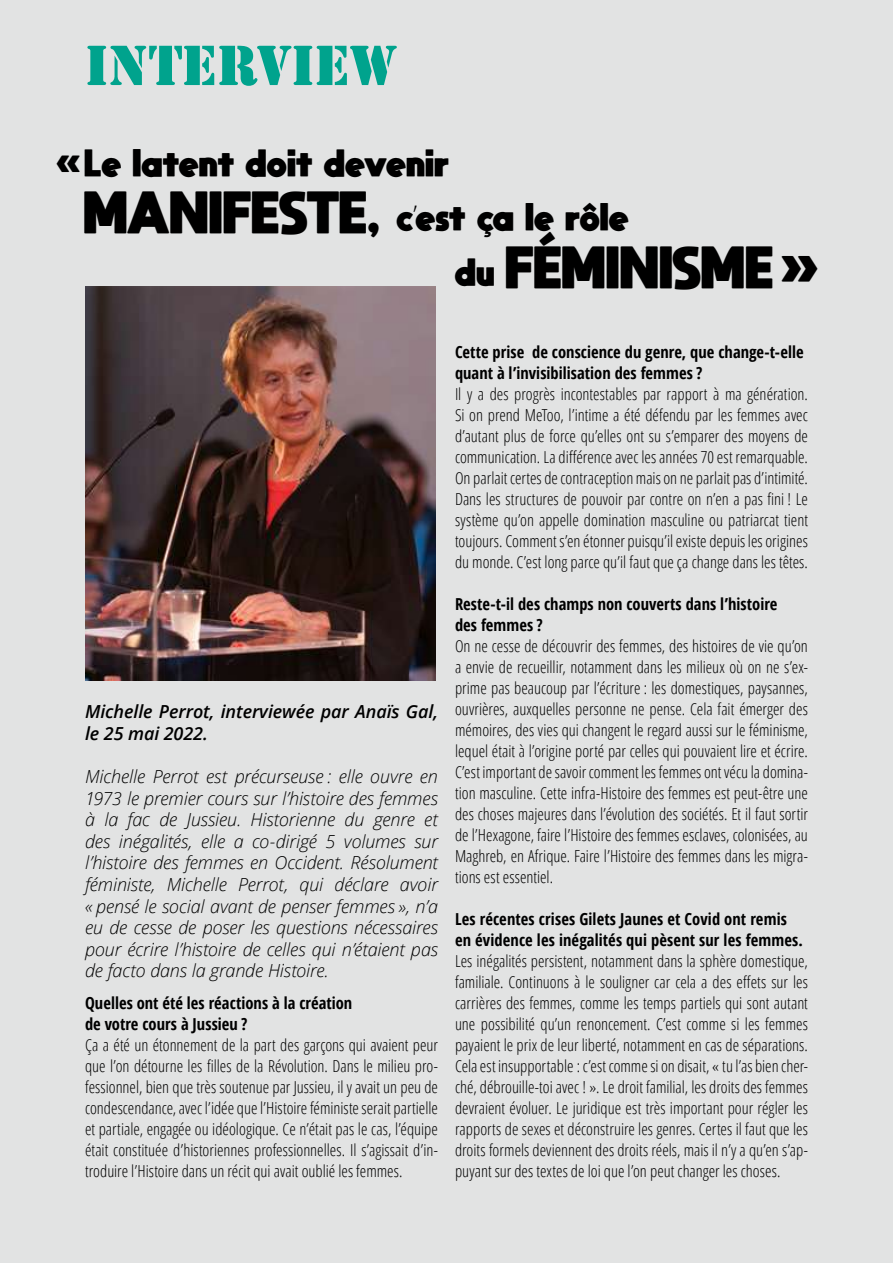
<style>
.page{position:relative;width:893px;height:1263px;background:#e2e3e3}
.page>*{position:absolute;margin:0;border:0;box-sizing:border-box;transform-origin:0 0}
.t1{font:52.5px "Stencil Std";color:#00a38d}
.t2{font:800 42px "moon get";letter-spacing:.015em;color:#000}
.t3{font:800 27px/54px "moon get";letter-spacing:.005em;color:#000}
.t4{font:italic 300 18px/21.6px "Open Sans";letter-spacing:-.01em;color:#000;text-align:justify}
.t5{font:italic 600 18px/21.6px "Open Sans";letter-spacing:-.005em;color:#000}
.t6{font:300 16.5px/21px "Open Sans Condensed";color:#000;text-align:justify}
.t7{font:700 16.5px/21px "Open Sans Condensed";letter-spacing:.005em;color:#000}
.s1{font-size:42px}
.s2{font-size:36px}
.s3{font-family:"Open Sans Condensed";font-weight:300}
.s4{font-size:27px}
</style>
<div class="page">
<img style="left:85px;top:287px;width:351px;height:393px">
<h1 class="t1" style="left:85px;top:32px;width:314px">INTERVIEW</h1>
<h3 class="t3" style="left:85px;top:135px;width:546px;text-indent:-30px">«Le latent doit devenir<br><span class="s1">MANIFESTE</span><span class="s2">,</span> c<span class="s3">’</span>est ça le rôle</h3>
<h2 class="t2" style="left:455px;top:240px;width:367px"><span class="s4">du</span> FÉMINISME»</h2>
<p class="t5" style="left:85px;top:700px;width:354px">Michelle Perrot, interviewée par Anaïs Gal, le 25 mai 2022.</p>
<p class="t4" style="left:85px;top:765px;width:354px">Michelle Perrot est précurseuse : elle ouvre en 1973 le premier cours sur l’histoire des femmes à la fac de Jussieu. Historienne du genre et des inégalités, elle a co-dirigé 5 volumes sur l’histoire des femmes en Occident. Résolument féministe, Michelle Perrot, qui déclare avoir « pensé le social avant de penser femmes », n’a eu de cesse de poser les questions nécessaires pour écrire l’histoire de celles qui n’étaient pas de facto dans la grande Histoire.</p>
<p class="t7" style="left:85px;top:992px;width:269px">Quelles ont été les réactions à la création de votre cours à Jussieu ?</p>
<p class="t6" style="left:85px;top:1034px;width:354px">Ça a été un étonnement de la part des garçons qui avaient peur que l’on détourne les filles de la Révolution. Dans le milieu pro&shy;fessionnel, bien que très soutenue par Jussieu, il y avait un peu de condescendance, avec l’idée que l’Histoire féministe serait partielle et partiale, engagée ou idéologique. Ce n’était pas le cas, l’équipe était constituée d’historiennes professionnelles. Il s’agissait d’in&shy;troduire l’Histoire dans un récit qui avait oublié les femmes.</p>
<p class="t7" style="left:455px;top:341px;width:350px">Cette prise de conscience du genre, que change-t-elle quant à l’invisibilisation des femmes ?</p>
<p class="t6" style="left:455px;top:383px;width:354px">Il y a des progrès incontestables par rapport à ma génération.<br>Si on prend MeToo, l’intime a été défendu par les femmes avec d’autant plus de force qu’elles ont su s’emparer des moyens de communication. La différence avec les années 70 est remarquable.<br>On parlait certes de contraception mais on ne parlait pas d’intimité.<br>Dans les structures de pouvoir par contre on n’en a pas fini ! Le système qu’on appelle domination masculine ou patriarcat tient toujours. Comment s’en étonner puisqu’il existe depuis les origines du monde. C’est long parce qu’il faut que ça change dans les têtes.</p>
<p class="t7" style="left:455px;top:593px;width:324px">Reste-t-il des champs non couverts dans l’histoire des femmes ?</p>
<p class="t6" style="left:455px;top:635px;width:354px">On ne cesse de découvrir des femmes, des histoires de vie qu’on a envie de recueillir, notamment dans les milieux où on ne s’ex&shy;prime pas beaucoup par l’écriture : les domestiques, paysannes, ouvrières, auxquelles personne ne pense. Cela fait émerger des mémoires, des vies qui changent le regard aussi sur le féminisme, lequel était à l’origine porté par celles qui pouvaient lire et écrire.<br>C’est important de savoir comment les femmes ont vécu la domina&shy;tion masculine. Cette infra-Histoire des femmes est peut-être une des choses majeures dans l’évolution des sociétés. Et il faut sortir de l’Hexagone, faire l’Histoire des femmes esclaves, colonisées, au Maghreb, en Afrique. Faire l’Histoire des femmes dans les migra&shy;tions est essentiel.</p>
<p class="t7" style="left:455px;top:908px;width:349px">Les récentes crises Gilets Jaunes et Covid ont remis en évidence les inégalités qui pèsent sur les femmes.</p>
<p class="t6" style="left:455px;top:950px;width:354px">Les inégalités persistent, notamment dans la sphère domestique, familiale. Continuons à le souligner car cela a des effets sur les carrières des femmes, comme les temps partiels qui sont autant une possibilité qu’un renoncement. C’est comme si les femmes payaient le prix de leur liberté, notamment en cas de séparations.<br>Cela est insupportable : c’est comme si on disait, « tu l’as bien cher&shy;ché, débrouille-toi avec ! ». Le droit familial, les droits des femmes devraient évoluer. Le juridique est très important pour régler les rapports de sexes et déconstruire les genres. Certes il faut que les droits formels deviennent des droits réels, mais il n’y a qu’en s’ap&shy;puyant sur des textes de loi que l’on peut changer les choses.</p>
</div>
